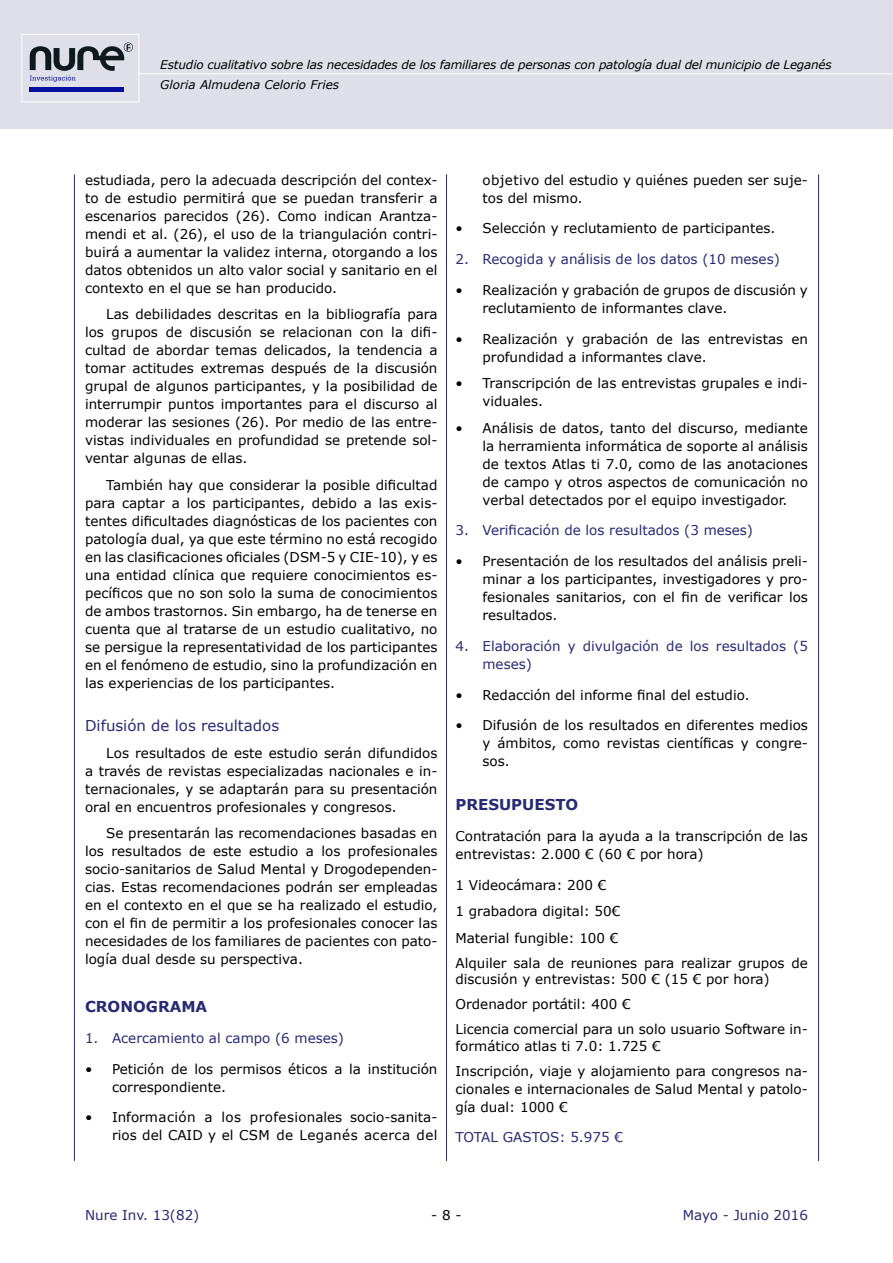
<style>
.page{position:relative;width:893px;height:1263px;background:#fff}
.page>*{position:absolute;margin:0;border:0;box-sizing:border-box;transform-origin:0 0}
.t1{font:18px "Myriad Pro";color:#fff}
.t2{font:15px "Verdana";color:#282a73}
.t3{font:700 15px "Verdana";color:#282a73}
.t4{font:13.5px/18px "Verdana";color:#000}
.t5{font:13.5px/18px "Verdana";color:#282a73}
.t6{font:13.5px/18px "Verdana";letter-spacing:.03em;color:#000;text-align:right}
.t7{font:italic 12px/20.7px "Verdana";letter-spacing:-.02em;color:#000}
</style>
<div class="page">
<div style="left:0;top:0;width:893px;height:128px;background:#dfdfea"></div>
<hr style="left:446px;top:174px;width:1px;height:987px;background:#282a73">
<hr style="left:74px;top:174px;width:1px;height:987px;background:#282a73">
<hr style="left:818px;top:174px;width:1px;height:987px;background:#282a73">
<div style="left:21px;top:34px;width:118px;height:68px;background:#dfdfea;border:1px solid #fff"></div>
<svg style="left:30px;top:43px;width:103px;height:39px"></svg>
<hr style="left:29px;top:87px;width:95px;height:4px;background:#060e9f">
<p class="t7" style="left:160px;top:54px;width:673px">Estudio cualitativo sobre las necesidades de los familiares de personas con patología dual del municipio de Leganés<br>Gloria Almudena Celorio Fries</p>
<h1 class="t1" style="left:56px;top:55px;width:838px">_____________________________________________________________________________________________</h1>
<p class="t4" style="left:85px;top:171px;width:354px;text-align:justify">estudiada, pero la adecuada descripción del contex&shy;to de estudio permitirá que se puedan transferir a escenarios parecidos (26). Como indican Arantza&shy;mendi et al. (26), el uso de la triangulación contri&shy;buirá a aumentar la validez interna, otorgando a los datos obtenidos un alto valor social y sanitario en el contexto en el que se han producido.</p>
<p class="t4" style="left:85px;top:305px;width:354px;text-align:justify;text-indent:21px">Las debilidades descritas en la bibliografía para los grupos de discusión se relacionan con la difi&shy;cultad de abordar temas delicados, la tendencia a tomar actitudes extremas después de la discusión grupal de algunos participantes, y la posibilidad de interrumpir puntos importantes para el discurso al moderar las sesiones (26). Por medio de las entre&shy;vistas individuales en profundidad se pretende sol&shy;ventar algunas de ellas.</p>
<p class="t4" style="left:85px;top:476px;width:354px;text-align:justify;text-indent:21px">También hay que considerar la posible dificultad para captar a los participantes, debido a las exis&shy;tentes dificultades diagnósticas de los pacientes con patología dual, ya que este término no está recogido en las clasificaciones oficiales (DSM-5 y CIE-10), y es una entidad clínica que requiere conocimientos es&shy;pecíficos que no son solo la suma de conocimientos de ambos trastornos. Sin embargo, ha de tenerse en cuenta que al tratarse de un estudio cualitativo, no se persigue la representatividad de los participantes en el fenómeno de estudio, sino la profundización en las experiencias de los participantes.</p>
<p class="t2" style="left:85px;top:715px;width:196px">Difusión de los resultados</p>
<p class="t4" style="left:85px;top:744px;width:354px;text-align:justify;text-indent:21px">Los resultados de este estudio serán difundidos a través de revistas especializadas nacionales e in&shy;ternacionales, y se adaptarán para su presentación oral en encuentros profesionales y congresos.</p>
<p class="t4" style="left:85px;top:824px;width:354px;text-align:justify;text-indent:21px">Se presentarán las recomendaciones basadas en los resultados de este estudio a los profesionales socio-sanitarios de Salud Mental y Drogodependen&shy;cias. Estas recomendaciones podrán ser empleadas en el contexto en el que se ha realizado el estudio, con el fin de permitir a los profesionales conocer las necesidades de los familiares de pacientes con pato&shy;logía dual desde su perspectiva.</p>
<p class="t3" style="left:85px;top:996px;width:124px">CRONOGRAMA</p>
<p class="t5" style="left:85px;top:1029px;width:261px">1. Acercamiento al campo (6 meses)</p>
<p class="t4" style="left:112px;top:1059px;width:327px;text-indent:-27px">• Petición de los permisos éticos a la institución correspondiente.</p>
<p class="t6" style="left:85px;top:1108px;width:354px">• Información a los profesionales socio-sanita&shy;rios del CAID y el CSM de Leganés acerca del</p>
<p class="t4" style="left:482px;top:171px;width:327px">objetivo del estudio y quiénes pueden ser suje&shy;tos del mismo.</p>
<p class="t4" style="left:455px;top:219px;width:321px">• Selección y reclutamiento de participantes.</p>
<p class="t5" style="left:455px;top:250px;width:326px">2. Recogida y análisis de los datos (10 meses)</p>
<p class="t4" style="left:482px;top:281px;width:327px;text-indent:-27px">• Realización y grabación de grupos de discusión y reclutamiento de informantes clave.</p>
<p class="t4" style="left:482px;top:330px;width:327px;text-indent:-27px">• Realización y grabación de las entrevistas en profundidad a informantes clave.</p>
<p class="t4" style="left:482px;top:374px;width:327px;text-indent:-27px">• Transcripción de las entrevistas grupales e indi&shy;viduales.</p>
<p class="t4" style="left:482px;top:419px;width:327px;text-align:justify;text-indent:-27px">• Análisis de datos, tanto del discurso, mediante la herramienta informática de soporte al análisis de textos Atlas ti 7.0, como de las anotaciones de campo y otros aspectos de comunicación no verbal detectados por el equipo investigador.</p>
<p class="t5" style="left:455px;top:521px;width:299px">3. Verificación de los resultados (3 meses)</p>
<p class="t4" style="left:482px;top:552px;width:327px;text-align:justify;text-indent:-27px">• Presentación de los resultados del análisis preli&shy;minar a los participantes, investigadores y pro&shy;fesionales sanitarios, con el fin de verificar los resultados.</p>
<p class="t5" style="left:482px;top:637px;width:327px;text-indent:-27px">4. Elaboración y divulgación de los resultados (5 meses)</p>
<p class="t4" style="left:455px;top:686px;width:296px">• Redacción del informe final del estudio.</p>
<p class="t4" style="left:482px;top:716px;width:327px;text-align:justify;text-indent:-27px">• Difusión de los resultados en diferentes medios y ámbitos, como revistas científicas y congre&shy;sos.</p>
<p class="t3" style="left:455px;top:794px;width:124px">PRESUPUESTO</p>
<p class="t4" style="left:455px;top:827px;width:354px">Contratación para la ayuda a la transcripción de las entrevistas: 2.000 € (60 € por hora)</p>
<p class="t4" style="left:455px;top:871px;width:166px;line-height:26.5px">1 Videocámara: 200 €<br>1 grabadora digital: 50€<br>Material fungible: 100 €</p>
<p class="t4" style="left:455px;top:954px;width:354px;line-height:16.5px">Alquiler sala de reuniones para realizar grupos de discusión y entrevistas: 500 € (15 € por hora)</p>
<p class="t4" style="left:455px;top:991px;width:354px;line-height:25px">Ordenador portátil: 400 €<br>Licencia comercial para un solo usuario Software in-</p>
<p class="t4" style="left:455px;top:1033px;width:354px;line-height:25px">formático atlas ti 7.0: 1.725 €<br>Inscripción, viaje y alojamiento para congresos na-</p>
<p class="t4" style="left:455px;top:1079px;width:354px">cionales e internacionales de Salud Mental y patolo&shy;gía dual: 1000 €</p>
<p class="t5" style="left:455px;top:1128px;width:169px">TOTAL GASTOS: 5.975 €</p>
<p class="t5" style="left:85px;top:1206px;width:116px">Nure Inv. 13(82)</p>
<p class="t4" style="left:431px;top:1206px;width:32px">- 8 -</p>
<p class="t5" style="left:683px;top:1206px;width:127px">Mayo - Junio 2016</p>
</div>
